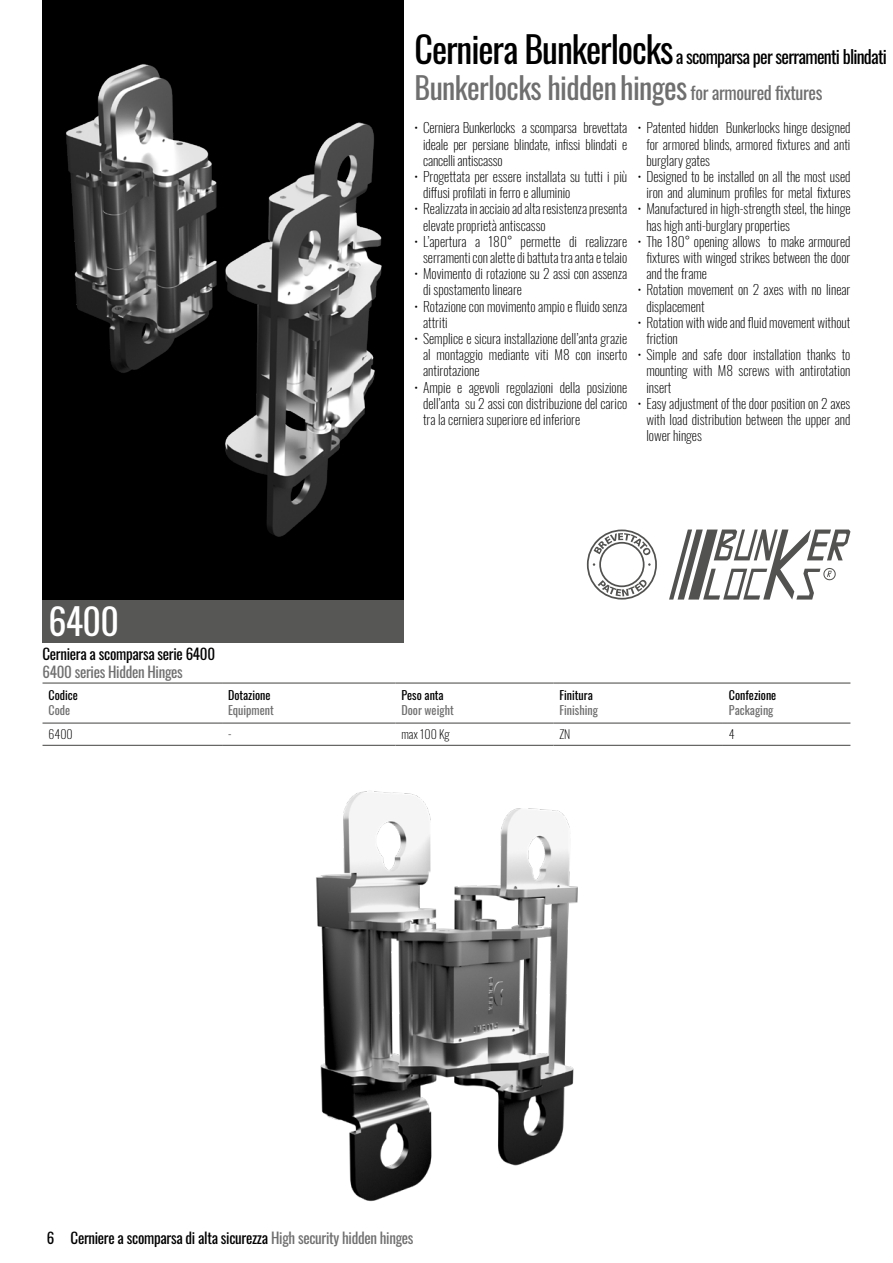
<style>
.page{position:relative;width:893px;height:1263px;background:#fff}
.page>*{position:absolute;margin:0;border:0;box-sizing:border-box;transform-origin:0 0}
.t1{font:36px "Oswald";color:#fff}
.t2{font:30px "Oswald";letter-spacing:-.02em;color:#706f6f}
.t3{font:18px "Oswald";letter-spacing:-.04em;color:#000}
.t4{font:15px "Oswald";letter-spacing:-.02em;color:#000}
.t5{font:15px "Oswald";letter-spacing:-.02em;color:#706f6f}
.t6{font:200 13.5px/16.2px "Oswald";color:#000;text-align:justify}
.t7{font:12px "Oswald";color:#000}
.t8{font:12px "Oswald";color:#706f6f}
.t9{font:200 12px "Oswald";color:#000}
.s1{font-size:36px}
.s2{font-size:18px}
.s3{color:#706f6f}
</style>
<div class="page">
<img style="left:316px;top:791px;width:262px;height:411px">
<hr style="left:43px;top:745px;width:179px;height:1px;background:#575756">
<hr style="left:222px;top:745px;width:173px;height:1px;background:#575756">
<hr style="left:395px;top:745px;width:158px;height:1px;background:#575756">
<hr style="left:553px;top:745px;width:170px;height:1px;background:#575756">
<hr style="left:723px;top:745px;width:127px;height:1px;background:#575756">
<hr style="left:43px;top:682px;width:179px;height:2px;background:#575756">
<hr style="left:222px;top:682px;width:173px;height:2px;background:#575756">
<hr style="left:395px;top:682px;width:158px;height:2px;background:#575756">
<hr style="left:553px;top:682px;width:170px;height:2px;background:#575756">
<hr style="left:723px;top:682px;width:127px;height:2px;background:#575756">
<hr style="left:43px;top:722px;width:179px;height:2px;background:#575756">
<hr style="left:222px;top:722px;width:173px;height:2px;background:#575756">
<hr style="left:395px;top:722px;width:158px;height:2px;background:#575756">
<hr style="left:553px;top:722px;width:170px;height:2px;background:#575756">
<hr style="left:723px;top:722px;width:127px;height:2px;background:#575756">
<div style="left:43px;top:599px;width:361px;height:43px;background:#575756"></div>
<svg style="left:587px;top:529px;width:70px;height:70px"></svg>
<svg style="left:669px;top:529px;width:181px;height:70px"></svg>
<img style="left:43px;top:0;width:361px;height:600px">
<h3 class="t3" style="left:415px;top:41px;width:474px"><span class="s1">Cerniera Bunkerlocks</span> a scomparsa per serramenti blindati</h3>
<h2 class="t2" style="left:415px;top:61px;width:409px">Bunkerlocks hiddenhinges <span class="s2">for armoured fixtures</span></h2>
<h1 class="t1" style="left:48px;top:589px;width:72px">6400</h1>
<p class="t4" style="left:43px;top:641px;width:174px">Cerniera a scomparsa serie 6400</p>
<p class="t5" style="left:43px;top:659px;width:142px">6400 series Hidden Hinges</p>
<p class="t7" style="left:49px;top:685px;width:31px">Codice</p>
<p class="t8" style="left:49px;top:699px;width:23px">Code</p>
<p class="t7" style="left:228px;top:685px;width:44px">Dotazione</p>
<p class="t8" style="left:228px;top:699px;width:47px">Equipment</p>
<p class="t6" style="left:423px;top:118px;width:206px;text-indent:-9px">• Cerniera Bunkerlocks a scomparsa brevettata ideale per persiane blindate, infissi blindati e cancelli antiscasso</p>
<p class="t6" style="left:423px;top:167px;width:206px;text-indent:-9px">• Progettata per essere installata su tutti i più diffusi profilati in ferro e alluminio</p>
<p class="t6" style="left:423px;top:199px;width:206px;text-indent:-9px">• Realizzata in acciaio ad alta resistenza presenta elevate proprietà antiscasso</p>
<p class="t6" style="left:415px;top:232px;width:214px;text-align:right">• L’apertura a 180° permette di realizzare serramenti con alette di battuta tra anta e telaio</p>
<p class="t6" style="left:423px;top:264px;width:206px;text-indent:-9px">• Movimento di rotazione su 2 assi con assenza di spostamento lineare</p>
<p class="t6" style="left:423px;top:296px;width:206px;text-indent:-9px">• Rotazione con movimento ampio e fluido senza attriti</p>
<p class="t6" style="left:423px;top:329px;width:206px;text-indent:-9px">• Semplice e sicura installazione dell’anta grazie al montaggio mediante viti M8 con inserto antirotazione</p>
<p class="t6" style="left:423px;top:377px;width:206px;text-indent:-9px">• Ampie e agevoli regolazioni della posizione dell’anta su 2 assi con distribuzione del carico tra la cerniera superiore ed inferiore</p>
<p class="t6" style="left:646px;top:118px;width:206px;text-indent:-9px">• Patented hidden Bunkerlocks hinge designed for armored blinds, armored fixtures and anti burglary gates</p>
<p class="t6" style="left:638px;top:167px;width:214px;text-align:right">• Designed to be installed on all the most used iron and aluminum profiles for metal fixtures</p>
<p class="t6" style="left:646px;top:199px;width:206px;text-indent:-9px">• Manufactured in high-strength steel, the hinge has high anti-burglary properties</p>
<p class="t6" style="left:646px;top:232px;width:206px;text-indent:-9px">• The 180° opening allows to make armoured fixtures with winged strikes between the door and the frame</p>
<p class="t6" style="left:646px;top:280px;width:206px;text-indent:-9px">• Rotation movement on 2 axes with no linear displacement</p>
<p class="t6" style="left:646px;top:313px;width:206px;text-indent:-9px">• Rotation with wide and fluid movement without friction</p>
<p class="t6" style="left:646px;top:345px;width:206px;text-indent:-9px">• Simple and safe door installation thanks to mounting with M8 screws with antirotation insert</p>
<p class="t6" style="left:646px;top:394px;width:206px;text-indent:-9px">• Easy adjustment of the door position on 2 axes with load distribution between the upper and lower hinges</p>
<p class="t7" style="left:401px;top:685px;width:44px">Peso anta</p>
<p class="t8" style="left:401px;top:699px;width:54px">Door weight</p>
<p class="t7" style="left:559px;top:685px;width:35px">Finitura</p>
<p class="t8" style="left:559px;top:699px;width:40px">Finishing</p>
<p class="t7" style="left:729px;top:685px;width:49px">Confezione</p>
<p class="t8" style="left:729px;top:699px;width:46px">Packaging</p>
<p class="t9" style="left:48px;top:723px;width:26px">6400</p>
<p class="t9" style="left:228px;top:723px;width:5px">-</p>
<p class="t9" style="left:401px;top:723px;width:50px">max 100 Kg</p>
<p class="t9" style="left:559px;top:723px;width:12px">ZN</p>
<p class="t9" style="left:729px;top:723px;width:7px">4</p>
<p class="t4" style="left:47px;top:1224px;width:368px">6 Cerniere a scomparsa di alta sicurezza <span class="s3">High security hidden hinges</span></p>
</div>
